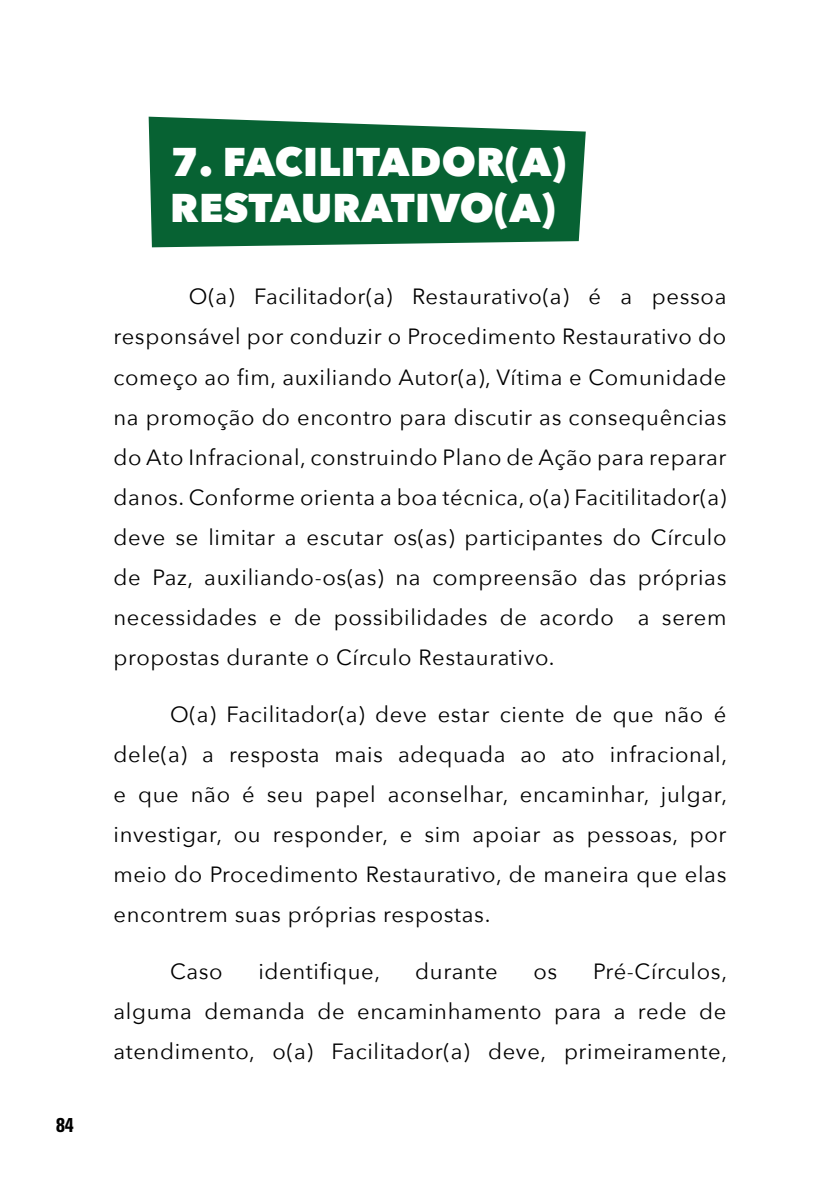
<style>
.page{position:relative;width:840px;height:1191px;background:#fff}
.page>*{position:absolute;margin:0;border:0;box-sizing:border-box;transform-origin:0 0}
.t1{font:800 40px/46px "Avenir Next";letter-spacing:.01em;color:#fff}
.t2{font:22px/40px "Avenir Next";letter-spacing:.03em;color:#000;text-align:justify}
.t3{font:700 condensed 20px "Univers LT Std";color:#000}
</style>
<div class="page">
<svg style="left:148px;top:117px;width:437px;height:130px;background:#1c6f44"></svg>
<p class="t3" style="left:56px;top:1112px;width:19px">84</p>
<h1 class="t1" style="left:170px;top:139px;width:397px">7. FACILITADOR(A)<br>RESTAURATIVO(A)</h1>
<p class="t2" style="left:113px;top:276px;width:614px;text-indent:75px">O(a) Facilitador(a) Restaurativo(a) é a pessoa responsável por conduzir o Procedimento Restaurativo do começo ao fim, auxiliando Autor(a), Vítima e Comunidade na promoção do encontro para discutir as consequências do Ato Infracional, construindo Plano de Ação para reparar danos. Conforme orienta a boa técnica, o(a) Facitilitador(a) deve se limitar a escutar os(as) participantes do Círculo de Paz, auxiliando-os(as) na compreensão das próprias necessidades e de possibilidades de acordo a serem propostas durante o Círculo Restaurativo.</p>
<p class="t2" style="left:113px;top:693px;width:614px;text-indent:57px">O(a) Facilitador(a) deve estar ciente de que não é dele(a) a resposta mais adequada ao ato infracional, e que não é seu papel aconselhar, encaminhar, julgar, investigar, ou responder, e sim apoiar as pessoas, por meio do Procedimento Restaurativo, de maneira que elas encontrem suas próprias respostas.</p>
<p class="t2" style="left:170px;top:950px;width:54px">Caso</p>
<p class="t2" style="left:258px;top:950px;width:123px">identifique,</p>
<p class="t2" style="left:415px;top:950px;width:84px">durante</p>
<p class="t2" style="left:533px;top:950px;width:25px">os</p>
<p class="t2" style="left:113px;top:950px;width:614px;text-indent:479px">Pré-Círculos, alguma demanda de encaminhamento para a rede de atendimento, o(a) Facilitador(a) deve, primeiramente,</p>
</div>
